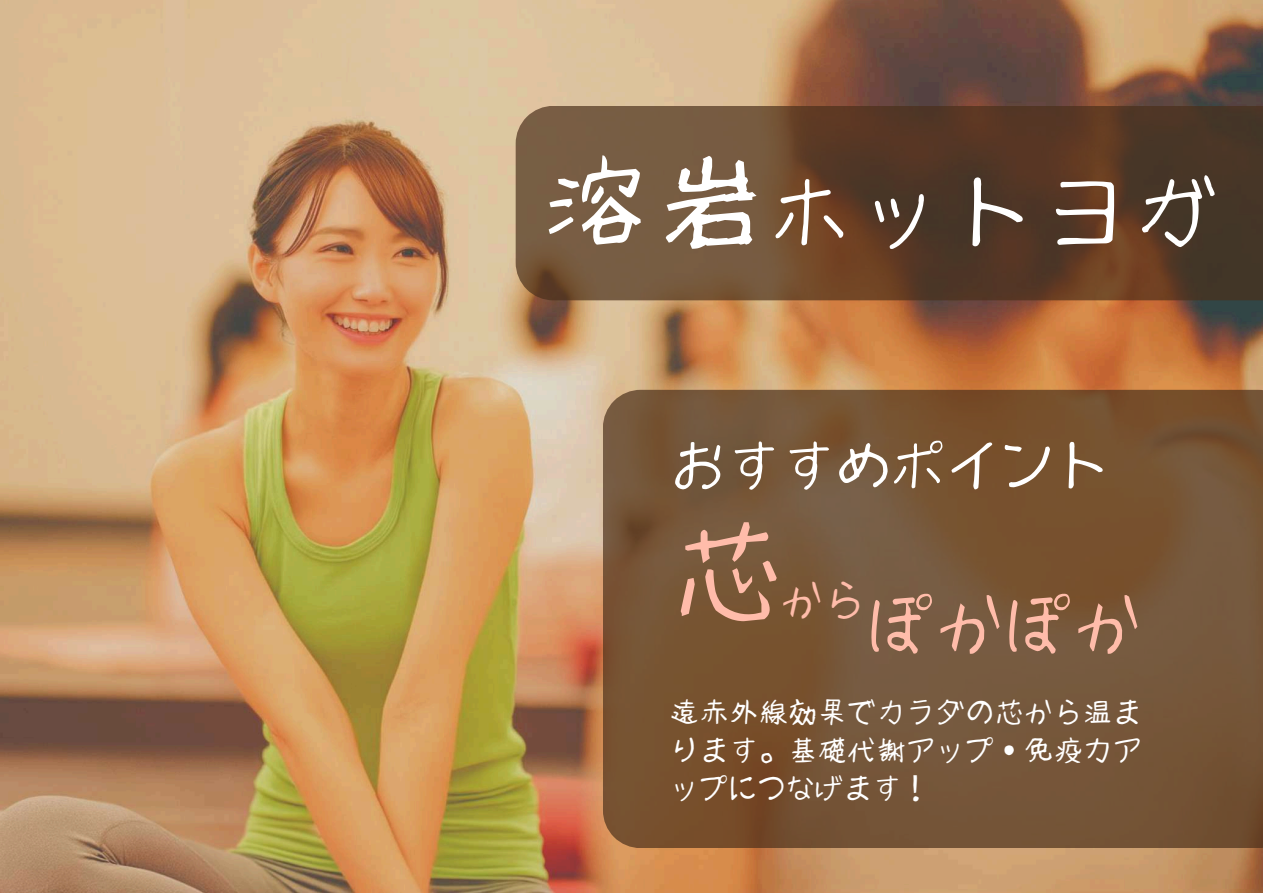
<style>
.page{position:relative;width:1263px;height:893px;background:#fff}
.page>*{position:absolute;margin:0;border:0;box-sizing:border-box;transform-origin:0 0}
.t1{font:76.28px "mikachan o";letter-spacing:.21em;color:#fff}
.t2{font:65.03px "mikachan o";color:#ffbcaa}
.t3{font:51.75px "mikachan o";letter-spacing:.06em;color:#fff}
.t4{font:40.8px "mikachan o";color:#ffbcaa}
.t5{font:27.3px/37.7px "mikachan o";letter-spacing:.08em;color:#fff;text-align:justify}
.s1{font-size:100.8px}
</style>
<div class="page">
<img style="left:0;top:0;width:1263px;height:893px">
<svg style="left:516px;top:106px;width:747px;height:194px;background:#62462f"></svg>
<svg style="left:603px;top:390px;width:660px;height:458px;background:#765536"></svg>
<h1 class="t1" style="left:544px;top:174px;width:673px"><span class="s1">溶岩</span>ホットヨガ</h1>
<h3 class="t3" style="left:673px;top:440px;width:437px">おすすめポイント</h3>
<h2 class="t2" style="left:674px;top:592px;width:468px"><sup>芯</sup> ぽかぽか</h2>
<h3 class="t4" style="left:782px;top:580px;width:86px">から</h3>
<p class="t5" style="left:671px;top:693px;width:471px">遠赤外線効果でカラダの芯から温まります。基礎代謝アップ・免疫力アップにつなげます！</p>
</div>
